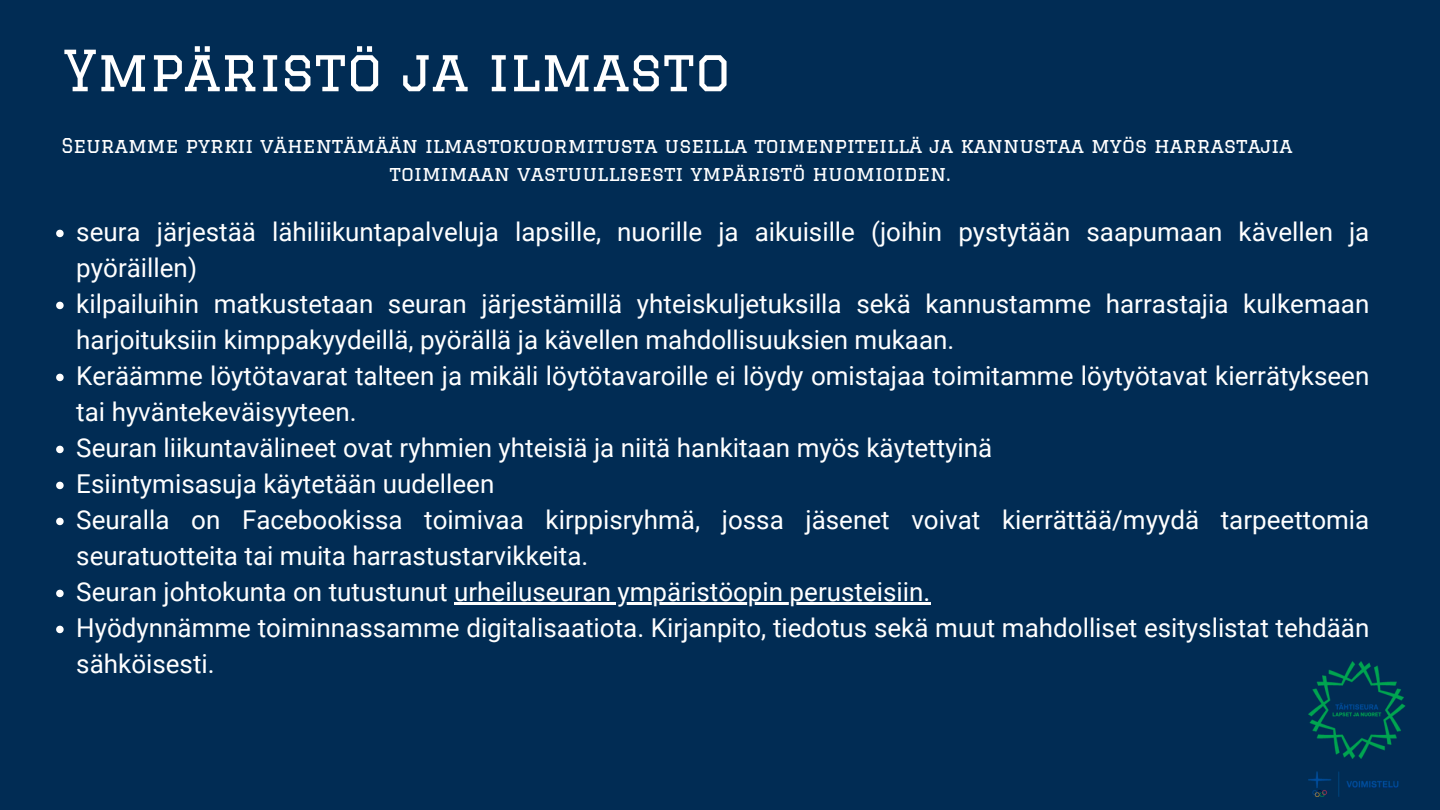
<style>
.page{position:relative;width:1440px;height:810px;background:#012c54}
.page>*{position:absolute;margin:0;border:0;box-sizing:border-box;transform-origin:0 0}
.t1{font:55.5px "Graduate";color:#fff}
.t2{font:26px/36px "Roboto";color:#fff}
.t3{font:20px/27.8px "Graduate";color:#fff}
</style>
<div class="page">
<img style="left:1308px;top:661px;width:98px;height:136px">
<svg style="left:56px;top:230px;width:8px;height:7px"></svg>
<svg style="left:56px;top:302px;width:8px;height:7px"></svg>
<svg style="left:56px;top:374px;width:8px;height:7px"></svg>
<svg style="left:56px;top:446px;width:8px;height:7px"></svg>
<svg style="left:56px;top:482px;width:8px;height:7px"></svg>
<svg style="left:56px;top:518px;width:8px;height:7px"></svg>
<svg style="left:56px;top:590px;width:8px;height:7px"></svg>
<hr style="left:454px;top:602px;width:476px;height:3px;background:#fff">
<svg style="left:56px;top:626px;width:8px;height:7px"></svg>
<p class="t1" style="left:63px;top:38px;width:669px">Ympäristö ja ilmasto</p>
<p class="t3" style="left:390px;top:132px;width:904px;text-indent:-328px">Seuramme pyrkii vähentämään ilmastokuormitusta useilla toimenpiteillä ja kannustaa myös harrastajia toimimaan vastuullisesti ympäristö huomioiden.</p>
<p class="t2" style="left:76px;top:214px;width:1295px">seura järjestää lähiliikuntapalveluja lapsille, nuorille ja aikuisille (joihin pystytään saapumaan kävellen ja pyöräillen)</p>
<p class="t2" style="left:76px;top:286px;width:1295px">kilpailuihin matkustetaan seuran järjestämillä yhteiskuljetuksilla sekä kannustamme harrastajia kulkemaan harjoituksiin kimppakyydeillä, pyörällä ja kävellen mahdollisuuksien mukaan.</p>
<p class="t2" style="left:76px;top:358px;width:1295px">Keräämme löytötavarat talteen ja mikäli löytötavaroille ei löydy omistajaa toimitamme löytyötavat kierrätykseen tai hyväntekeväisyyteen.</p>
<p class="t2" style="left:76px;top:430px;width:918px">Seuran liikuntavälineet ovat ryhmien yhteisiä ja niitä hankitaan myös käytettyinä</p>
<p class="t2" style="left:76px;top:466px;width:420px">Esiintymisasuja käytetään uudelleen</p>
<p class="t2" style="left:76px;top:502px;width:1295px">Seuralla on Facebookissa toimivaa kirppisryhmä, jossa jäsenet voivat kierrättää/myydä tarpeettomia seuratuotteita tai muita harrastustarvikkeita.</p>
<p class="t2" style="left:76px;top:574px;width:855px">Seuran johtokunta on tutustunut urheiluseuran ympäristöopin perusteisiin.</p>
<p class="t2" style="left:76px;top:610px;width:1295px">Hyödynnämme toiminnassamme digitalisaatiota. Kirjanpito, tiedotus sekä muut mahdolliset esityslistat tehdään sähköisesti.</p>
</div>
